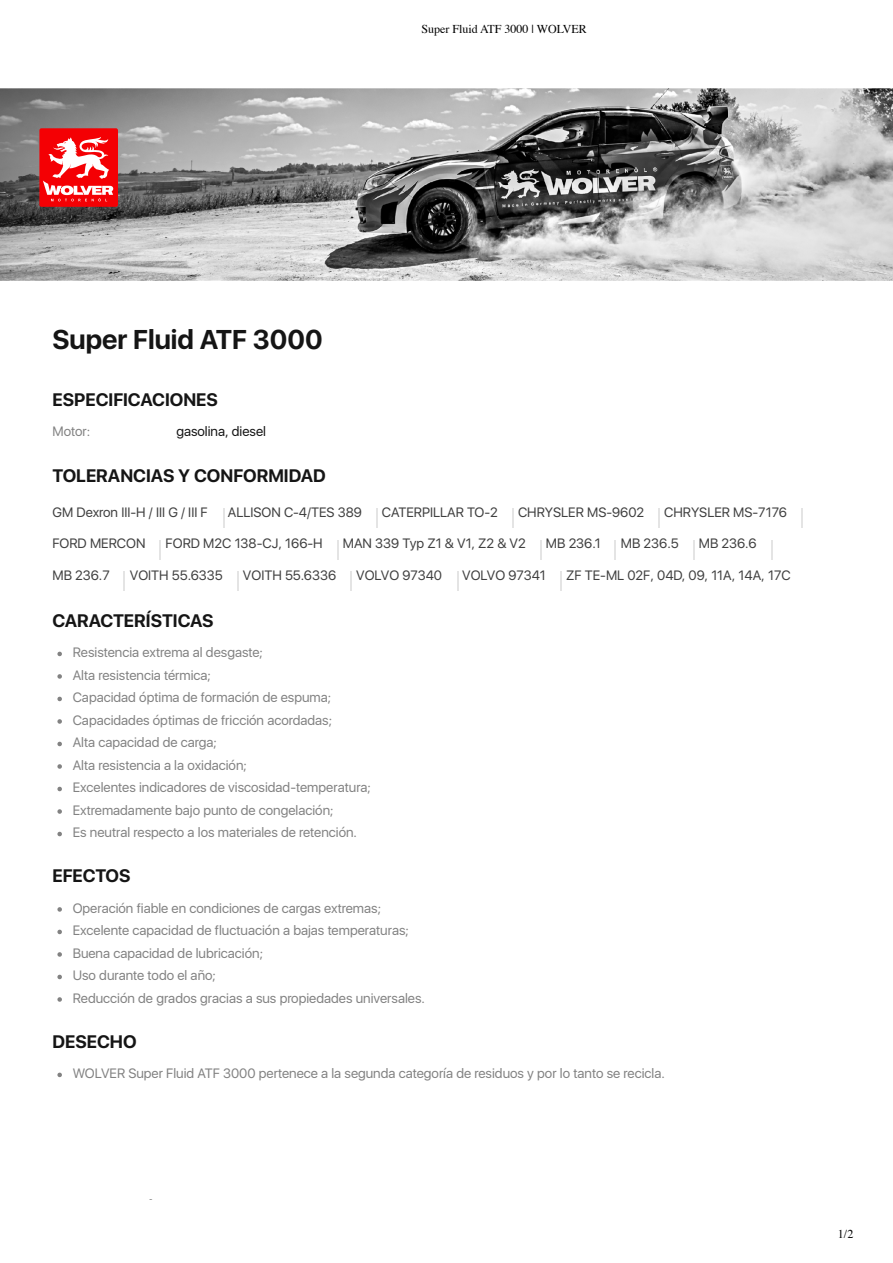
<style>
.page{position:relative;width:893px;height:1263px;background:#fff}
.page>*{position:absolute;margin:0;border:0;box-sizing:border-box;transform-origin:0 0}
.t1{font:700 27px "SFUI Display";color:#151515}
.t2{font:700 18px "SFUI Display";color:#151515}
.t3{font:13.5px/22.5px "SFUI Display";color:#828282}
.t4{font:13.5px "SFUI Display";color:#404040}
.t5{font:13.5px "SFUI Display";color:#151515}
.t6{font:12px "Times";color:#000}
</style>
<div class="page">
<img style="left:0;top:89px;width:892px;height:191px">
<div style="left:39px;top:128px;width:79px;height:79px;background:#f40004;border-radius:2px"></div>
<svg style="left:43px;top:137px;width:70px;height:64px"></svg>
<svg style="left:223px;top:509px;width:1px;height:19px"></svg>
<svg style="left:376px;top:509px;width:1px;height:19px"></svg>
<svg style="left:512px;top:509px;width:1px;height:19px"></svg>
<svg style="left:658px;top:509px;width:2px;height:19px"></svg>
<svg style="left:801px;top:509px;width:1px;height:19px"></svg>
<svg style="left:160px;top:540px;width:1px;height:19px"></svg>
<svg style="left:338px;top:540px;width:1px;height:19px"></svg>
<svg style="left:540px;top:540px;width:1px;height:19px"></svg>
<svg style="left:615px;top:540px;width:1px;height:19px"></svg>
<svg style="left:693px;top:540px;width:1px;height:19px"></svg>
<svg style="left:771px;top:540px;width:1px;height:19px"></svg>
<svg style="left:124px;top:572px;width:1px;height:19px"></svg>
<svg style="left:237px;top:572px;width:2px;height:19px"></svg>
<svg style="left:350px;top:572px;width:1px;height:19px"></svg>
<svg style="left:457px;top:572px;width:1px;height:19px"></svg>
<svg style="left:560px;top:572px;width:2px;height:19px"></svg>
<svg style="left:57px;top:652px;width:5px;height:4px"></svg>
<svg style="left:57px;top:674px;width:5px;height:5px"></svg>
<svg style="left:57px;top:697px;width:5px;height:4px"></svg>
<svg style="left:57px;top:719px;width:5px;height:5px"></svg>
<svg style="left:57px;top:742px;width:5px;height:4px"></svg>
<svg style="left:57px;top:764px;width:5px;height:5px"></svg>
<svg style="left:57px;top:787px;width:5px;height:4px"></svg>
<svg style="left:57px;top:809px;width:5px;height:5px"></svg>
<svg style="left:57px;top:832px;width:5px;height:4px"></svg>
<svg style="left:57px;top:907px;width:5px;height:5px"></svg>
<svg style="left:57px;top:930px;width:5px;height:4px"></svg>
<svg style="left:57px;top:952px;width:5px;height:5px"></svg>
<svg style="left:57px;top:975px;width:5px;height:4px"></svg>
<svg style="left:57px;top:997px;width:5px;height:5px"></svg>
<svg style="left:57px;top:1073px;width:5px;height:4px"></svg>
<p class="t6" style="left:421px;top:18px;width:167px">Super Fluid ATF 3000 | WOLVER</p>
<h1 class="t1" style="left:52px;top:320px;width:272px">Super Fluid ATF 3000</h1>
<h2 class="t2" style="left:52px;top:387px;width:167px">ESPECIFICACIONES</h2>
<p class="t3" style="left:52px;top:420px;width:39px">Motor:</p>
<p class="t5" style="left:176px;top:422px;width:91px">gasolina, diesel</p>
<h2 class="t2" style="left:52px;top:463px;width:275px">TOLERANCIAS Y CONFORMIDAD</h2>
<p class="t4" style="left:52px;top:503px;width:157px">GM Dexron III-H / III G / III F</p>
<p class="t4" style="left:228px;top:503px;width:135px">ALLISON C-4/TES 389</p>
<p class="t4" style="left:382px;top:503px;width:117px">CATERPILLAR TO-2</p>
<p class="t4" style="left:518px;top:503px;width:127px">CHRYSLER MS-9602</p>
<p class="t4" style="left:664px;top:503px;width:124px">CHRYSLER MS-7176</p>
<p class="t4" style="left:52px;top:534px;width:95px">FORD MERCON</p>
<p class="t4" style="left:166px;top:534px;width:158px">FORD M2C 138-CJ, 166-H</p>
<p class="t4" style="left:343px;top:534px;width:184px">MAN 339 Typ Z1 &amp; V1, Z2 &amp; V2</p>
<p class="t4" style="left:546px;top:534px;width:56px">MB 236.1</p>
<p class="t4" style="left:620px;top:534px;width:59px">MB 236.5</p>
<p class="t4" style="left:698px;top:534px;width:59px">MB 236.6</p>
<p class="t4" style="left:52px;top:566px;width:59px">MB 236.7</p>
<p class="t4" style="left:130px;top:566px;width:94px">VOITH 55.6335</p>
<p class="t4" style="left:243px;top:566px;width:95px">VOITH 55.6336</p>
<p class="t4" style="left:356px;top:566px;width:87px">VOLVO 97340</p>
<p class="t4" style="left:462px;top:566px;width:85px">VOLVO 97341</p>
<p class="t4" style="left:566px;top:566px;width:226px">ZF TE-ML 02F, 04D, 09, 11A, 14A, 17C</p>
<h2 class="t2" style="left:52px;top:608px;width:163px">CARACTERÍSTICAS</h2>
<p class="t3" style="left:73px;top:642px;width:300px">Resistencia extrema al desgaste;<br>Alta resistencia térmica;<br>Capacidad óptima de formación de espuma; Capacidades óptimas de fricción acordadas;<br>Alta capacidad de carga;<br>Alta resistencia a la oxidación;<br>Excelentes indicadores de viscosidad-temperatura; Extremadamente bajo punto de congelación;<br>Es neutral respecto a los materiales de retención.</p>
<h2 class="t2" style="left:52px;top:863px;width:80px">EFECTOS</h2>
<p class="t3" style="left:73px;top:897px;width:354px">Operación fiable en condiciones de cargas extremas; Excelente capacidad de fluctuación a bajas temperaturas; Buena capacidad de lubricación;<br>Uso durante todo el año;<br>Reducción de grados gracias a sus propiedades universales.</p>
<h2 class="t2" style="left:52px;top:1029px;width:86px">DESECHO</h2>
<p class="t3" style="left:73px;top:1063px;width:593px">WOLVER Super Fluid ATF 3000 pertenece a la segunda categoría de residuos y por lo tanto se recicla.</p>
<p class="t6" style="left:837px;top:1222px;width:17px">1/2</p>
</div>
